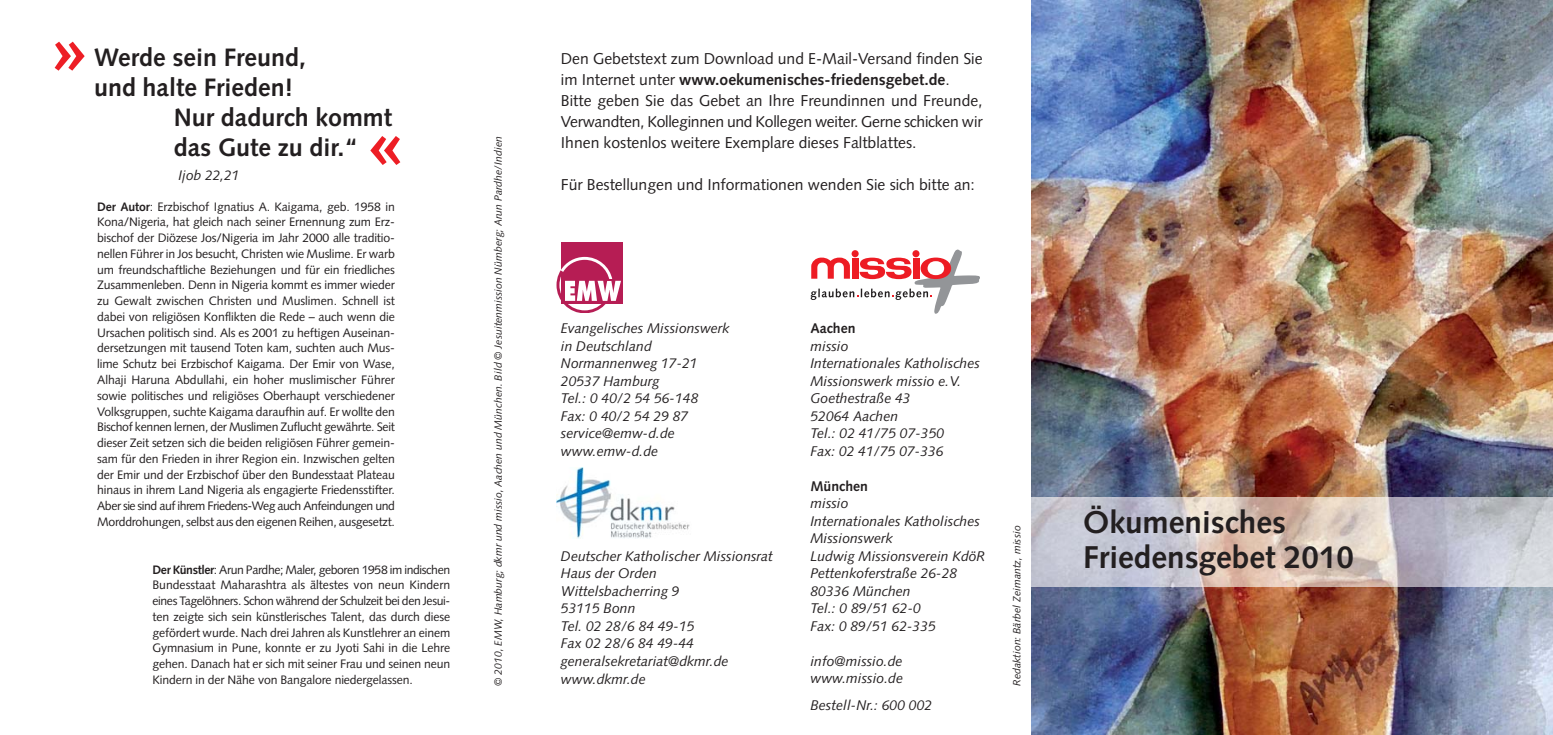
<style>
.page{position:relative;width:1553px;height:735px;background:#fff}
.page>*{position:absolute;margin:0;border:0;box-sizing:border-box;transform-origin:0 0}
.t1{font:700 72.8px "Syntax";color:#ed1e25}
.t2{font:700 31.5px/35px "Syntax";color:#231f20}
.t3{font:700 25.2px "Syntax";color:#231f20}
.t4{font:15.75px/21px "Syntax";color:#231f20}
.t5{font:italic 14px/17.5px "Syntax";color:#231f20}
.t6{font:700 14px "Syntax";color:#231f20}
.t7{font:italic 13.83px "Syntax";color:#231f20}
.t8{font:12.25px/15.8px "Syntax";letter-spacing:-.02em;color:#231f20;text-align:justify}
.t9{font:italic 10.5px "Syntax";color:#231f20}
.s1{font-weight:700}
</style>
<div class="page">
<img style="left:1032px;top:0;width:520px;height:734px">
<img style="left:1032px;top:497px;width:520px;height:89px">
<div style="left:562px;top:242px;width:61px;height:62px;background:#b61d54"></div>
<div style="left:556px;top:257px;width:57px;height:56px;border:3px solid #b61d54;border-radius:50%"></div>
<svg style="left:558px;top:255px;width:63px;height:46px"></svg>
<img style="left:556px;top:467px;width:134px;height:71px">
<svg style="left:811px;top:249px;width:169px;height:64px"></svg>
<h1 class="t1" style="left:49px;top:20px;width:42px">»</h1>
<h3 class="t3" style="left:94px;top:47px;width:213px">Werde sein Freund,</h3>
<h3 class="t3" style="left:94px;top:77px;width:200px">und halte Frieden!</h3>
<h3 class="t3" style="left:174px;top:107px;width:220px">Nur dadurch kommt</h3>
<h3 class="t3" style="left:174px;top:137px;width:186px">das Gute zu dir.“</h3>
<p class="t7" style="left:178px;top:170px;width:63px">Ijob 22,21</p>
<h1 class="t1" style="left:365px;top:114px;width:42px">«</h1>
<p class="t8" style="left:97px;top:199px;width:299px"><span class="s1">Der Autor</span>: Erzbischof Ignatius A. Kaigama, geb. 1958 in Kona/Nigeria, hat gleich nach seiner Ernennung zum Erz&shy;bischof der Diözese Jos/Nigeria im Jahr 2000 alle traditio&shy;nellen Führer in Jos besucht, Christen wie Muslime. Er warb um freundschaftliche Beziehungen und für ein friedliches Zusammenleben. Denn in Nigeria kommt es immer wieder zu Gewalt zwischen Christen und Muslimen. Schnell ist dabei von religiösen Konflikten die Rede – auch wenn die Ursachen politisch sind. Als es 2001 zu heftigen Auseinan&shy;dersetzungen mit tausend Toten kam, suchten auch Mus&shy;lime Schutz bei Erzbischof Kaigama. Der Emir von Wase, Alhaji Haruna Abdullahi, ein hoher muslimischer Führer sowie politisches und religiöses Oberhaupt verschiedener Volksgruppen, suchte Kaigama daraufhin auf. Er wollte den Bischof kennen lernen, der Muslimen Zuflucht gewährte. Seit dieser Zeit setzen sich die beiden religiösen Führer gemein&shy;sam für den Frieden in ihrer Region ein. Inzwischen gelten der Emir und der Erzbischof über den Bundesstaat Plateau hinaus in ihrem Land Nigeria als engagierte Friedensstifter.<br>Aber sie sind auf ihrem Friedens-Weg auch Anfeindungen und Morddrohungen, selbst aus den eigenen Reihen, ausgesetzt.</p>
<p class="t8" style="left:152px;top:562px;width:299px"><span class="s1">Der Künstler</span>: Arun Pardhe; Maler, geboren 1958 im indischen Bundesstaat Maharashtra als ältestes von neun Kindern eines Tagelöhners. Schon während der Schulzeit bei den Jesui&shy;ten zeigte sich sein künstlerisches Talent, das durch diese gefördert wurde. Nach drei Jahren als Kunstlehrer an einem Gymnasium in Pune, konnte er zu Jyoti Sahi in die Lehre gehen. Danach hat er sich mit seiner Frau und seinen neun Kindern in der Nähe von Bangalore niedergelassen.</p>
<p class="t9" style="left:494px;top:685px;width:550px;rotate:-90deg">© 2010, EMW, Hamburg; dkmr und missio, Aachen und München. Bild © Jesuitenmission Nürnberg; Arun Pardhe/Indien</p>
<p class="t4" style="left:561px;top:50px;width:423px">Den Gebetstext zum Download und E-Mail-Versand finden Sie im Internet unter <span class="s1">www.oekumenisches-friedensgebet.de</span>.<br>Bitte geben Sie das Gebet an Ihre Freundinnen und Freunde, Verwandten, Kolleginnen und Kollegen weiter. Gerne schicken wir Ihnen kostenlos weitere Exemplare dieses Faltblattes.</p>
<p class="t4" style="left:561px;top:176px;width:416px">Für Bestellungen und Informationen wenden Sie sich bitte an:</p>
<p class="t5" style="left:561px;top:320px;width:170px">Evangelisches Missionswerk in Deutschland<br>Normannenweg 17-21<br>20537 Hamburg<br>Tel.: 0 40/2 54 56-148<br>Fax: 0 40/2 54 29 87 service@emw-d.de www.emw-d.de</p>
<p class="t5" style="left:561px;top:548px;width:213px">Deutscher Katholischer Missionsrat<br>Haus der Orden<br>Wittelsbacherring 9<br>53115 Bonn<br>Tel. 02 28/6 84 49-15<br>Fax 02 28/6 84 49-44 generalsekretariat@dkmr.de www.dkmr.de</p>
<p class="t6" style="left:810px;top:322px;width:47px">Aachen</p>
<p class="t5" style="left:810px;top:338px;width:171px">missio<br>Internationales Katholisches<br>Missionswerk missio e.V.<br>Goethestraße 43<br>52064 Aachen<br>Tel.: 02 41/75 07-350<br>Fax: 02 41/75 07-336</p>
<p class="t6" style="left:810px;top:480px;width:59px">München</p>
<p class="t5" style="left:810px;top:495px;width:176px">missio<br>Internationales Katholisches<br>Missionswerk<br>Ludwig Missionsverein KdöR<br>Pettenkoferstraße 26-28<br>80336 München<br>Tel.: 0 89/51 62-0<br>Fax: 0 89/51 62-335</p>
<p class="t5" style="left:810px;top:653px;width:94px">info@missio.de www.missio.de</p>
<p class="t5" style="left:810px;top:697px;width:123px">Bestell-Nr.: 600 002</p>
<p class="t9" style="left:1013px;top:685px;width:162px;rotate:-90deg">Redaktion: Bärbel Zeimantz, missio</p>
<h2 class="t2" style="left:1083px;top:507px;width:272px">Ökumenisches<br>Friedensgebet 2010</h2>
</div>
